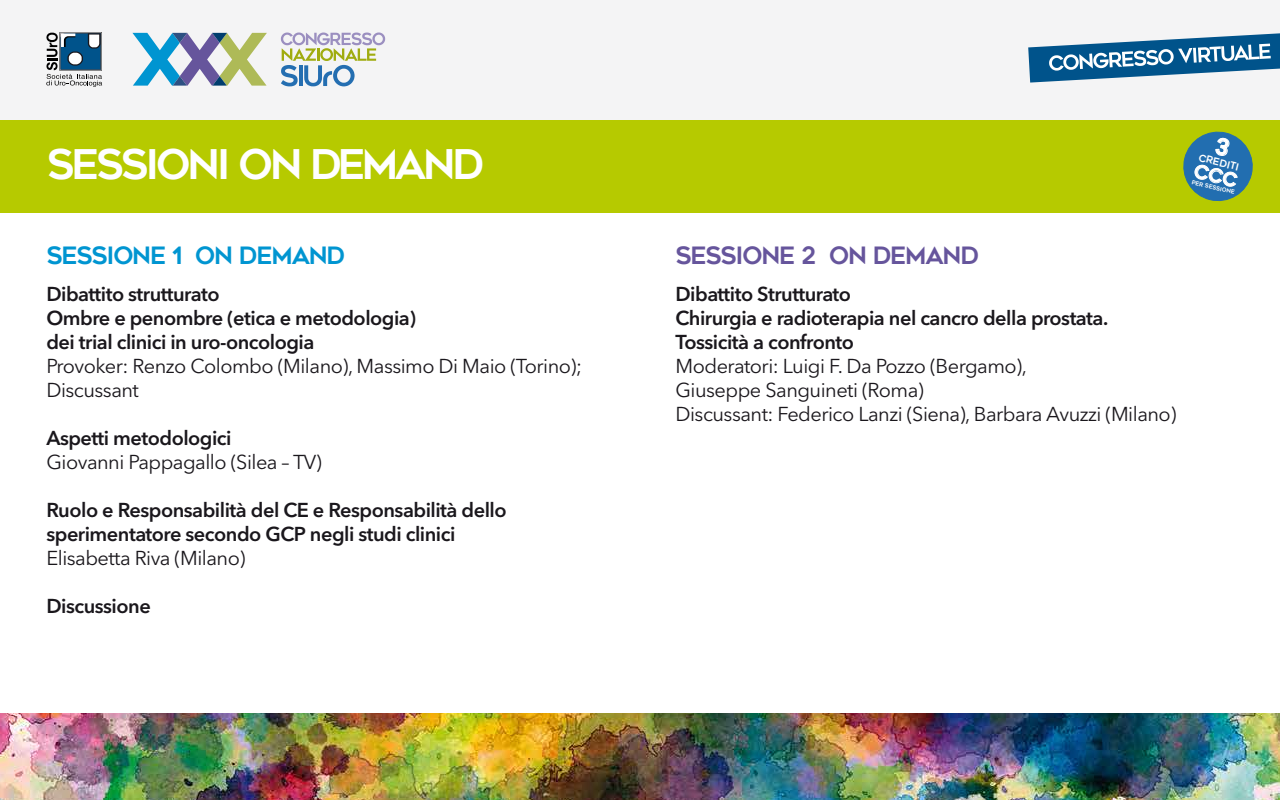
<style>
.page{position:relative;width:1280px;height:800px;background:#fff}
.page>*{position:absolute;margin:0;border:0;box-sizing:border-box;transform-origin:0 0}
.t1{font:40.7px "Geometos";letter-spacing:-.075em;color:#fff}
.t2{font:23.8px "Geometos";letter-spacing:-.05em;color:#0095d1}
.t3{font:23.8px "Geometos";letter-spacing:-.05em;color:#66559c}
.t4{font:600 20px/24px "Avenir Next LT Pro";letter-spacing:-.025em;color:#1a171c}
.t5{font:20px/24px "Avenir Next LT Pro";letter-spacing:-.025em;color:#1a171c}
.t6{font:9.8px "Geometos";color:#fff}
.t7{font:5.6px "Geometos";color:#fff}
</style>
<div class="page">
<img style="left:0;top:714px;width:1280px;height:86px">
<div style="left:0;top:119px;width:1280px;height:94px;background:#b6ca00"></div>
<div style="left:0;top:0;width:1280px;height:119px;background:#f4f4f5"></div>
<svg style="left:132px;top:33px;width:135px;height:53px"></svg>
<svg style="left:281px;top:32px;width:104px;height:54px"></svg>
<svg style="left:46px;top:32px;width:56px;height:55px"></svg>
<svg style="left:1028px;top:33px;width:252px;height:50px"></svg>
<svg style="left:1183px;top:131px;width:70px;height:71px"></svg>
<h1 class="t1" style="left:47px;top:141px;width:439px">SESSIONI ON DEMAND</h1>
<p class="t6" style="left:1200px;top:152px;width:43px;rotate:14deg">CREDITI</p>
<p class="t7" style="left:1193px;top:179px;width:45px;rotate:14deg">PER SESSIONE</p>
<p class="t2" style="left:46px;top:242px;width:300px">SESSIONe 1 ON DEMAND</p>
<p class="t3" style="left:676px;top:242px;width:305px">SESSIONe 2 ON DEMAND</p>
<p class="t4" style="left:46px;top:282px;width:371px">Dibattito strutturato<br>Ombre e penombre (etica e metodologia) dei trial clinici in uro-oncologia</p>
<p class="t5" style="left:46px;top:354px;width:537px">Provoker: Renzo Colombo (Milano), Massimo Di Maio (Torino);<br>Discussant</p>
<p class="t4" style="left:46px;top:426px;width:187px">Aspetti metodologici</p>
<p class="t5" style="left:46px;top:450px;width:277px">Giovanni Pappagallo (Silea – TV)</p>
<p class="t4" style="left:46px;top:498px;width:462px">Ruolo e Responsabilità del CE e Responsabilità dello sperimentatore secondo GCP negli studi clinici</p>
<p class="t5" style="left:46px;top:546px;width:200px">Elisabetta Riva (Milano)</p>
<p class="t4" style="left:46px;top:594px;width:106px">Discussione</p>
<p class="t4" style="left:676px;top:282px;width:434px">Dibattito Strutturato<br>Chirurgia e radioterapia nel cancro della prostata.<br>Tossicità a confronto</p>
<p class="t5" style="left:676px;top:354px;width:502px">Moderatori: Luigi F. Da Pozzo (Bergamo),<br>Giuseppe Sanguineti (Roma)<br>Discussant: Federico Lanzi (Siena), Barbara Avuzzi (Milano)</p>
</div>
